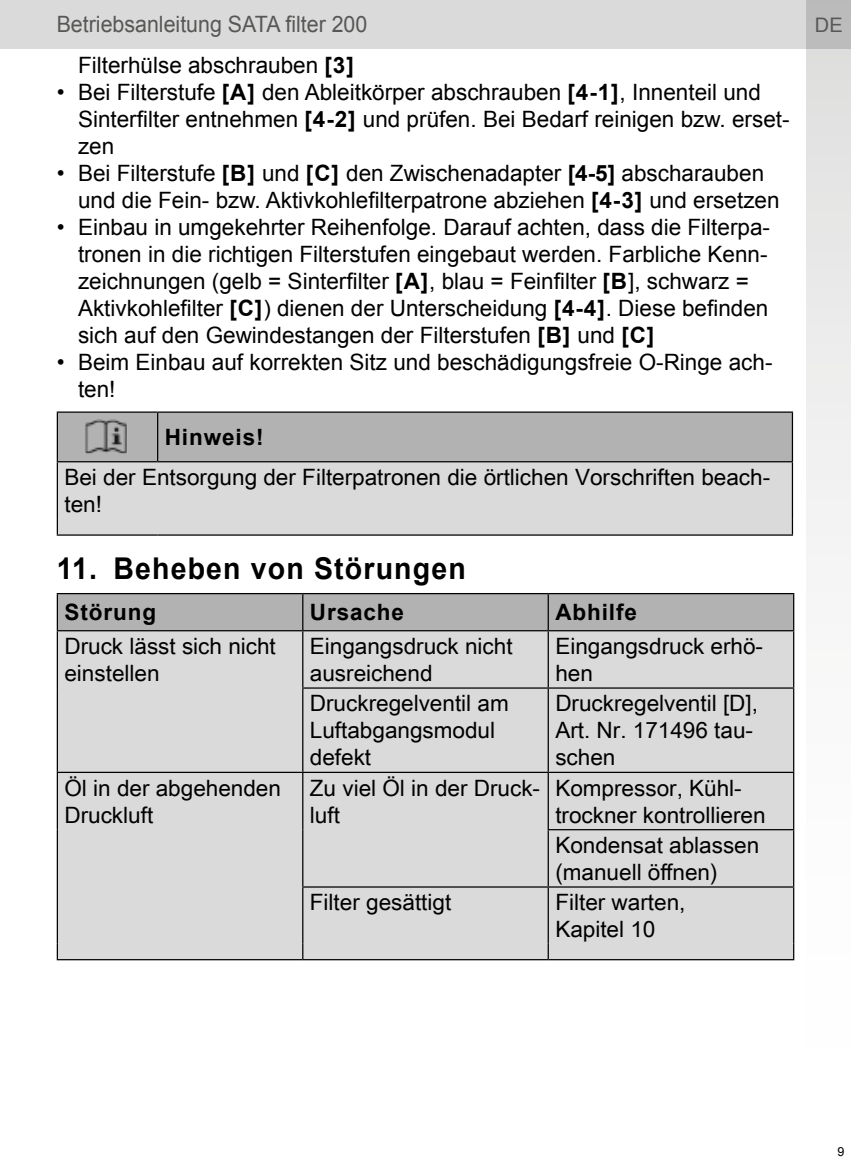
<style>
.page{position:relative;width:851px;height:1170px;background:#fff}
.page>*{position:absolute;margin:0;border:0;box-sizing:border-box;transform-origin:0 0}
.t1{font:700 30px "Arial";letter-spacing:.04em;color:#000;scale:.95 1}
.t2{font:22.5px/27px "Arial";color:#000}
.t3{font:22.5px/27px "Arial Unicode MS";color:#000}
.t4{font:22.5px "Arial";color:#575756;scale:.95 1}
.t5{font:700 22.5px "Arial";letter-spacing:.04em;color:#000}
.t6{font:20px "Arial";color:#575756}
.t7{font:12.5px "Arial";color:#000}
.s1{font-weight:700}
</style>
<div class="page">
<div style="left:0;top:0;width:850px;height:49px;background:#dadada"></div>
<svg style="left:806px;top:0;width:44px;height:555px"></svg>
<div style="left:58px;top:412px;width:733px;height:49px;background:#b3b2b2"></div>
<div style="left:58px;top:462px;width:733px;height:72px;background:#dadada"></div>
<hr style="left:57px;top:462px;width:1px;height:57px;background:#000">
<hr style="left:791px;top:462px;width:2px;height:57px;background:#000">
<hr style="left:57px;top:411px;width:101px;height:1px;background:#000">
<hr style="left:57px;top:412px;width:1px;height:49px;background:#000">
<hr style="left:158px;top:411px;width:635px;height:1px;background:#000">
<hr style="left:157px;top:412px;width:1px;height:49px;background:#000">
<hr style="left:791px;top:412px;width:2px;height:49px;background:#000">
<hr style="left:57px;top:461px;width:101px;height:1px;background:#000">
<hr style="left:158px;top:461px;width:635px;height:1px;background:#000">
<svg style="left:57px;top:519px;width:1px;height:15px"></svg>
<svg style="left:791px;top:519px;width:2px;height:15px"></svg>
<hr style="left:57px;top:534px;width:101px;height:1px;background:#000">
<hr style="left:158px;top:534px;width:635px;height:1px;background:#000">
<img style="left:61px;top:419px;width:92px;height:35px">
<div style="left:58px;top:594px;width:735px;height:36px;background:#b3b2b2"></div>
<div style="left:58px;top:631px;width:735px;height:327px;background:#dadada"></div>
<hr style="left:57px;top:773px;width:1px;height:56px;background:#000">
<hr style="left:57px;top:829px;width:1px;height:57px;background:#000">
<hr style="left:57px;top:886px;width:1px;height:57px;background:#000">
<svg style="left:57px;top:943px;width:1px;height:15px"></svg>
<svg style="left:302px;top:943px;width:1px;height:15px"></svg>
<svg style="left:547px;top:943px;width:1px;height:15px"></svg>
<svg style="left:793px;top:943px;width:1px;height:15px"></svg>
<hr style="left:57px;top:958px;width:246px;height:2px;background:#000">
<hr style="left:303px;top:958px;width:245px;height:2px;background:#000">
<hr style="left:548px;top:958px;width:246px;height:2px;background:#000">
<hr style="left:57px;top:593px;width:246px;height:1px;background:#000">
<hr style="left:57px;top:594px;width:1px;height:36px;background:#000">
<hr style="left:303px;top:593px;width:245px;height:1px;background:#000">
<hr style="left:302px;top:594px;width:1px;height:36px;background:#000">
<hr style="left:548px;top:593px;width:246px;height:1px;background:#000">
<hr style="left:547px;top:594px;width:1px;height:36px;background:#000">
<hr style="left:793px;top:594px;width:1px;height:36px;background:#000">
<hr style="left:57px;top:630px;width:246px;height:1px;background:#000">
<hr style="left:57px;top:631px;width:1px;height:57px;background:#000">
<hr style="left:303px;top:630px;width:245px;height:1px;background:#000">
<hr style="left:302px;top:631px;width:1px;height:56px;background:#000">
<hr style="left:548px;top:630px;width:246px;height:1px;background:#000">
<hr style="left:547px;top:631px;width:1px;height:56px;background:#000">
<hr style="left:793px;top:631px;width:1px;height:56px;background:#000">
<hr style="left:57px;top:688px;width:1px;height:83px;background:#000">
<hr style="left:302px;top:687px;width:246px;height:1px;background:#000">
<hr style="left:302px;top:688px;width:1px;height:83px;background:#000">
<hr style="left:548px;top:687px;width:246px;height:1px;background:#000">
<hr style="left:547px;top:688px;width:1px;height:83px;background:#000">
<hr style="left:793px;top:688px;width:1px;height:83px;background:#000">
<hr style="left:57px;top:771px;width:246px;height:2px;background:#000">
<hr style="left:303px;top:771px;width:245px;height:2px;background:#000">
<hr style="left:302px;top:773px;width:1px;height:56px;background:#000">
<hr style="left:548px;top:771px;width:246px;height:2px;background:#000">
<hr style="left:547px;top:773px;width:1px;height:56px;background:#000">
<hr style="left:793px;top:773px;width:1px;height:56px;background:#000">
<hr style="left:302px;top:829px;width:1px;height:57px;background:#000">
<hr style="left:547px;top:829px;width:247px;height:1px;background:#000">
<hr style="left:547px;top:830px;width:1px;height:56px;background:#000">
<hr style="left:793px;top:830px;width:1px;height:56px;background:#000">
<hr style="left:302px;top:886px;width:246px;height:1px;background:#000">
<hr style="left:302px;top:887px;width:1px;height:56px;background:#000">
<hr style="left:548px;top:886px;width:246px;height:1px;background:#000">
<hr style="left:547px;top:887px;width:1px;height:56px;background:#000">
<hr style="left:793px;top:887px;width:1px;height:56px;background:#000">
<p class="t4" style="left:57px;top:10px;width:328px">Betriebsanleitung SATA filter 200</p>
<p class="t6" style="left:814px;top:11px;width:29px">DE</p>
<p class="t2" style="left:78px;top:52px;width:277px">Filterhülse abschrauben <span class="s1">[3]</span></p>
<p class="t2" style="left:78px;top:79px;width:713px;text-indent:-21px">• Bei Filterstufe <span class="s1">[A]</span> den Ableitkörper abschrauben <span class="s1">[4-1]</span>, Innenteil und<br>Sinterfilter entnehmen <span class="s1">[4-2]</span> und prüfen. Bei Bedarf reinigen bzw. erset&shy;zen</p>
<p class="t2" style="left:78px;top:160px;width:703px;text-indent:-21px">• Bei Filterstufe <span class="s1">[B]</span> und <span class="s1">[C]</span> den Zwischenadapter <span class="s1">[4-5]</span> abscharauben und die Fein- bzw. Aktivkohlefilterpatrone abziehen <span class="s1">[4-3]</span> und ersetzen</p>
<p class="t2" style="left:78px;top:214px;width:693px;text-indent:-21px">• Einbau in umgekehrter Reihenfolge. Darauf achten, dass die Filterpa&shy;tronen in die richtigen Filterstufen eingebaut werden. Farbliche Kenn&shy;zeichnungen (gelb = Sinterfilter <span class="s1">[A]</span>, blau = Feinfilter <span class="s1">[B</span>], schwarz = Aktivkohlefilter <span class="s1">[C]</span>) dienen der Unterscheidung <span class="s1">[4-4]</span>. Diese befinden sich auf den Gewindestangen der Filterstufen <span class="s1">[B]</span> und <span class="s1">[C]</span></p>
<p class="t2" style="left:78px;top:349px;width:696px;text-indent:-21px">• Beim Einbau auf korrekten Sitz und beschädigungsfreie O-Ringe ach&shy;ten!</p>
<p class="t5" style="left:165px;top:422px;width:100px">Hinweis!</p>
<p class="t3" style="left:64px;top:463px;width:707px">Bei der Entsorgung der Filterpatronen die örtlichen Vorschriften beach&shy;ten!</p>
<h1 class="t1" style="left:57px;top:548px;width:432px">11. Beheben von Störungen</h1>
<p class="t5" style="left:64px;top:597px;width:93px">Störung</p>
<p class="t5" style="left:310px;top:597px;width:96px">Ursache</p>
<p class="t5" style="left:555px;top:597px;width:83px">Abhilfe</p>
<p class="t3" style="left:64px;top:632px;width:213px">Druck lässt sich nicht einstellen</p>
<p class="t3" style="left:310px;top:632px;width:204px">Eingangsdruck nicht ausreichend</p>
<p class="t3" style="left:555px;top:632px;width:209px">Eingangsdruck erhö&shy;hen</p>
<p class="t3" style="left:310px;top:689px;width:200px">Druckregelventil am<br>Luftabgangsmodul defekt</p>
<p class="t3" style="left:555px;top:689px;width:204px">Druckregelventil [D],<br>Art. Nr. 171496 tau&shy;schen</p>
<p class="t3" style="left:64px;top:773px;width:218px">Öl in der abgehenden<br>Druckluft</p>
<p class="t3" style="left:310px;top:773px;width:232px">Zu viel Öl in der Druck&shy;luft</p>
<p class="t3" style="left:555px;top:773px;width:212px">Kompressor, Kühl&shy;trockner kontrollieren</p>
<p class="t3" style="left:555px;top:830px;width:205px">Kondensat ablassen (manuell öffnen)</p>
<p class="t3" style="left:310px;top:888px;width:143px">Filter gesättigt</p>
<p class="t3" style="left:555px;top:888px;width:132px">Filter warten,<br>Kapitel 10</p>
<p class="t7" style="left:837px;top:1143px;width:8px">9</p>
</div>
